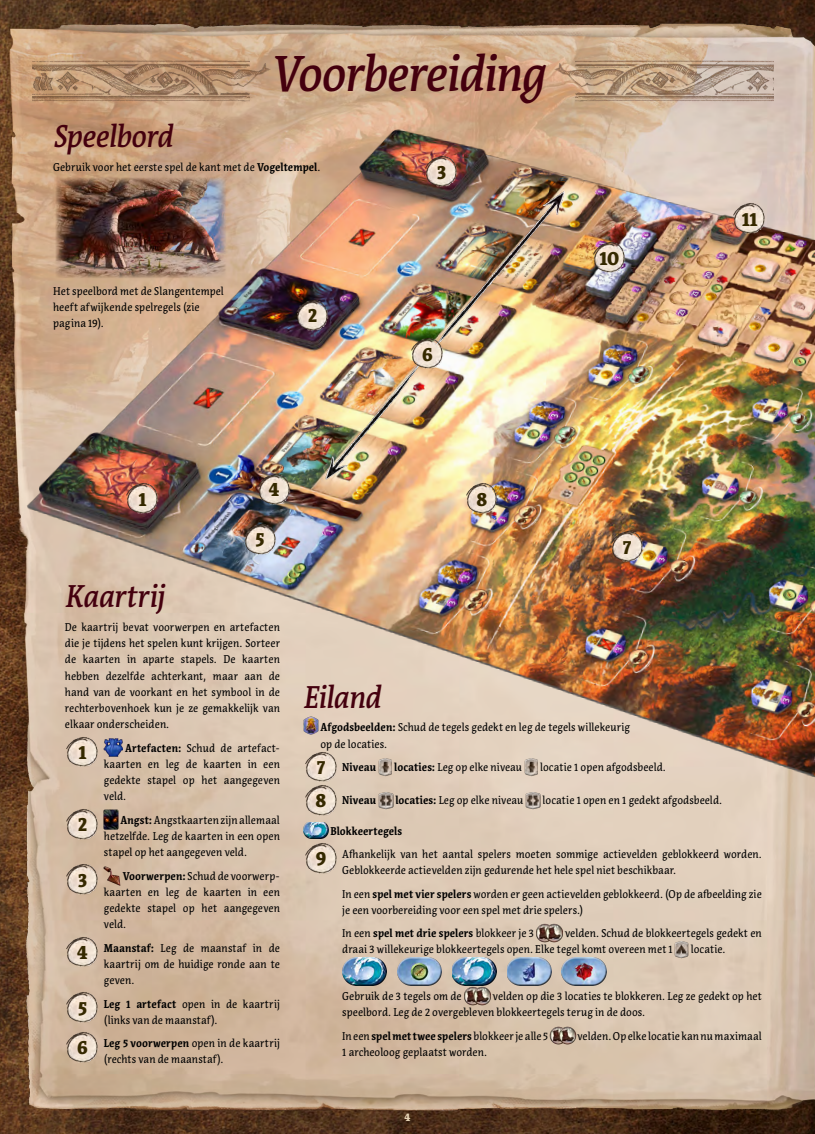
<style>
.page{position:relative;width:815px;height:1134px;background:#fff}
.page>*{position:absolute;margin:0;border:0;box-sizing:border-box;transform-origin:0 0}
.t1{font:italic 500 50px "Acuta";letter-spacing:-.025em;color:#44000e;scale:.9 1}
.t2{font:italic 500 31.25px "Acuta";letter-spacing:-.02em;color:#44000e;scale:.9 1}
.t3{font:900 20px "Acuta";color:#352900;scale:.9 1}
.t4{font:11.25px/16.2px "Acuta";letter-spacing:.005em;color:#000;scale:.9 1}
.t5{font:700 11.25px "Acuta";color:#000;scale:.9 1}
.t6{font:900 11.25px "Acuta";color:#e7d5b5;scale:.9 1}
.s1{font-weight:700}
.s2{font-weight:900;font-size:20px;color:#352900}
</style>
<div class="page">
<img style="left:0;top:2px;width:815px;height:1132px">
<img style="left:554px;top:60px;width:220px;height:42px">
<img style="left:33px;top:60px;width:238px;height:42px">
<img style="left:53px;top:175px;width:176px;height:106px">
<img style="left:67px;top:736px;width:32px;height:31px">
<img style="left:104px;top:738px;width:19px;height:19px">
<img style="left:67px;top:808px;width:32px;height:31px">
<img style="left:104px;top:810px;width:14px;height:20px">
<img style="left:67px;top:864px;width:32px;height:31px">
<img style="left:104px;top:866px;width:16px;height:19px">
<img style="left:67px;top:936px;width:32px;height:31px">
<img style="left:67px;top:992px;width:32px;height:31px">
<img style="left:67px;top:1031px;width:32px;height:31px">
<img style="left:303px;top:716px;width:15px;height:19px">
<img style="left:305px;top:751px;width:32px;height:31px">
<img style="left:378px;top:757px;width:14px;height:20px">
<img style="left:524px;top:757px;width:14px;height:20px">
<img style="left:305px;top:784px;width:32px;height:31px">
<img style="left:378px;top:790px;width:15px;height:20px">
<img style="left:526px;top:790px;width:14px;height:20px">
<div style="left:303px;top:821px;width:25px;height:13px;background:#fff;opacity:.75"></div>
<div style="left:303px;top:824px;width:25px;height:15px;background:#000;opacity:.75"></div>
<img style="left:305px;top:842px;width:32px;height:31px">
<img style="left:536px;top:923px;width:27px;height:20px">
<img style="left:675px;top:939px;width:14px;height:20px">
<div style="left:342px;top:956px;width:44px;height:22px;background:#fff;opacity:.75"></div>
<div style="left:342px;top:962px;width:45px;height:24px;background:#000;opacity:.75"></div>
<div style="left:397px;top:956px;width:44px;height:22px;background:#fff;opacity:.75"></div>
<div style="left:397px;top:962px;width:45px;height:24px;background:#000;opacity:.75"></div>
<div style="left:452px;top:956px;width:44px;height:22px;background:#fff;opacity:.75"></div>
<div style="left:452px;top:962px;width:45px;height:24px;background:#000;opacity:.75"></div>
<div style="left:507px;top:956px;width:44px;height:22px;background:#fff;opacity:.75"></div>
<div style="left:507px;top:962px;width:45px;height:24px;background:#000;opacity:.75"></div>
<div style="left:562px;top:956px;width:44px;height:22px;background:#fff;opacity:.75"></div>
<div style="left:562px;top:962px;width:45px;height:24px;background:#000;opacity:.75"></div>
<img style="left:464px;top:986px;width:26px;height:20px">
<img style="left:550px;top:1026px;width:26px;height:19px">
<img style="left:127px;top:483px;width:32px;height:31px">
<img style="left:426px;top:156px;width:32px;height:31px">
<img style="left:297px;top:299px;width:29px;height:31px">
<img style="left:258px;top:473px;width:32px;height:31px">
<img style="left:244px;top:523px;width:32px;height:31px">
<img style="left:594px;top:242px;width:31px;height:31px">
<img style="left:734px;top:203px;width:32px;height:31px">
<img style="left:466px;top:483px;width:32px;height:31px">
<img style="left:611px;top:531px;width:32px;height:30px">
<img style="left:326px;top:192px;width:239px;height:287px">
<img style="left:412px;top:338px;width:32px;height:31px">
<h1 class="t1" style="left:270px;top:43px;width:306px">Voorbereiding</h1>
<h2 class="t2" style="left:53px;top:118px;width:135px">Speelbord</h2>
<p class="t4" style="left:53px;top:159px;width:299px">Gebruik voor het eerste spel de kant met de <span class="s1">Vogeltempel</span>.</p>
<p class="t4" style="left:53px;top:283px;width:191px">Het speelbord met de Slangentempel heeft afwijkende spelregels (zie pagina 19).</p>
<h3 class="t3" style="left:308px;top:303px;width:12px">2</h3>
<h3 class="t3" style="left:139px;top:486px;width:11px">1</h3>
<h3 class="t3" style="left:269px;top:477px;width:13px">4</h3>
<h3 class="t3" style="left:255px;top:527px;width:12px">5</h3>
<h3 class="t3" style="left:437px;top:159px;width:12px">3</h3>
<h3 class="t3" style="left:422px;top:341px;width:14px">6</h3>
<h3 class="t3" style="left:476px;top:486px;width:14px">8</h3>
<h3 class="t3" style="left:600px;top:245px;width:23px">10</h3>
<h3 class="t3" style="left:623px;top:534px;width:11px">7</h3>
<h3 class="t3" style="left:742px;top:206px;width:19px">11</h3>
<h2 class="t2" style="left:65px;top:578px;width:112px">Kaartrij</h2>
<p class="t4" style="left:65px;top:619px;width:240px;text-align:justify">De kaartrij bevat voorwerpen en artefacten die je tijdens het spelen kunt krijgen. Sorteer de kaarten in aparte stapels. De kaarten hebben dezelfde achterkant, maar aan de hand van de voorkant en het symbool in de rechterbovenhoek kun je ze gemakkelijk van elkaar onderscheiden.</p>
<h3 class="t3" style="left:79px;top:739px;width:11px">1</h3>
<p class="t4" style="left:104px;top:740px;width:197px;text-align:justify;text-indent:21px"><span class="s1">Artefacten:</span> Schud de artefact&shy;kaarten en leg de kaarten in een gedekte stapel op het aangegeven veld.</p>
<h3 class="t3" style="left:78px;top:812px;width:12px">2</h3>
<p class="t4" style="left:104px;top:812px;width:197px;text-align:justify;text-indent:17px"><span class="s1">Angst:</span> Angstkaarten zijn allemaal hetzelfde. Leg de kaarten in een open stapel op het aangegeven veld.</p>
<h3 class="t3" style="left:78px;top:867px;width:12px">3</h3>
<p class="t4" style="left:104px;top:867px;width:197px;text-align:justify;text-indent:19px"><span class="s1">Voorwerpen:</span> Schud de voorwerp&shy;kaarten en leg de kaarten in een gedekte stapel op het aangegeven veld.</p>
<p class="t4" style="left:104px;top:940px;width:197px;text-align:justify;text-indent:-27px"><span class="s2">4</span> <span class="s1">Maanstaf:</span> Leg de maanstaf in de kaartrij om de huidige ronde aan te geven.</p>
<p class="t4" style="left:104px;top:995px;width:197px;text-indent:-26px"><span class="s2">5</span> <span class="s1">Leg 1 artefact</span> open in de kaartrij (links van de maanstaf).</p>
<p class="t4" style="left:104px;top:1035px;width:197px;text-indent:-27px"><span class="s2">6</span> <span class="s1">Leg 5 voorwerpen</span> open in de kaartrij (rechts van de maanstaf).</p>
<h2 class="t2" style="left:303px;top:678px;width:88px">Eiland</h2>
<p class="t4" style="left:320px;top:719px;width:346px"><span class="s1">Afgodsbeelden:</span> Schud de tegels gedekt en leg de tegels willekeurig op de locaties.</p>
<p class="t5" style="left:317px;top:760px;width:67px"><span class="s2">7</span> Niveau</p>
<p class="t4" style="left:394px;top:759px;width:144px"><span class="s1">locaties:</span> Leg op elke niveau</p>
<p class="t4" style="left:540px;top:759px;width:141px">locatie 1 open afgodsbeeld.</p>
<p class="t5" style="left:316px;top:793px;width:69px"><span class="s2">8</span> Niveau</p>
<p class="t4" style="left:395px;top:792px;width:144px"><span class="s1">locaties:</span> Leg op elke niveau</p>
<p class="t4" style="left:543px;top:792px;width:201px">locatie 1 open en 1 gedekt afgodsbeeld.</p>
<p class="t4" style="left:316px;top:819px;width:497px;line-height:23.4px;text-indent:15px"><span class="s1">Blokkeertegels<br></span><span class="s2">9</span> Afhankelijk van het aantal spelers moeten sommige actievelden geblokkeerd worden.</p>
<p class="t4" style="left:342px;top:859px;width:468px;line-height:23.4px">Geblokkeerde actievelden zijn gedurende het hele spel niet beschikbaar.<br>In een <span class="s1">spel met vier spelers</span> worden er geen actievelden geblokkeerd. (Op de afbeelding zie</p>
<p class="t4" style="left:342px;top:898px;width:269px;line-height:23.4px">je een voorbereiding voor een spel met drie spelers.)<br>In een <span class="s1">spel met drie spelers</span> blokkeer je 3</p>
<p class="t4" style="left:342px;top:925px;width:468px;text-indent:223px">velden. Schud de blokkeertegels gedekt en draai 3 willekeurige blokkeertegels open. Elke tegel komt overeen met 1</p>
<p class="t4" style="left:691px;top:941px;width:40px">locatie.</p>
<p class="t4" style="left:342px;top:988px;width:468px;text-indent:151px">velden op die 3 locaties te blokkeren. Leg ze gedekt op het speelbord. Leg de 2 overgebleven blokkeertegels terug in de doos.</p>
<p class="t4" style="left:342px;top:1028px;width:230px">In een <span class="s1">spel met twee spelers</span> blokkeer je alle 5</p>
<p class="t4" style="left:578px;top:1028px;width:206px">velden. Op elke locatie kan nu maximaal</p>
<p class="t4" style="left:342px;top:1044px;width:162px">1 archeoloog geplaatst worden.</p>
<p class="t4" style="left:342px;top:988px;width:134px">Gebruik de 3 tegels om de</p>
<p class="t6" style="left:404px;top:1110px;width:8px">4</p>
</div>
